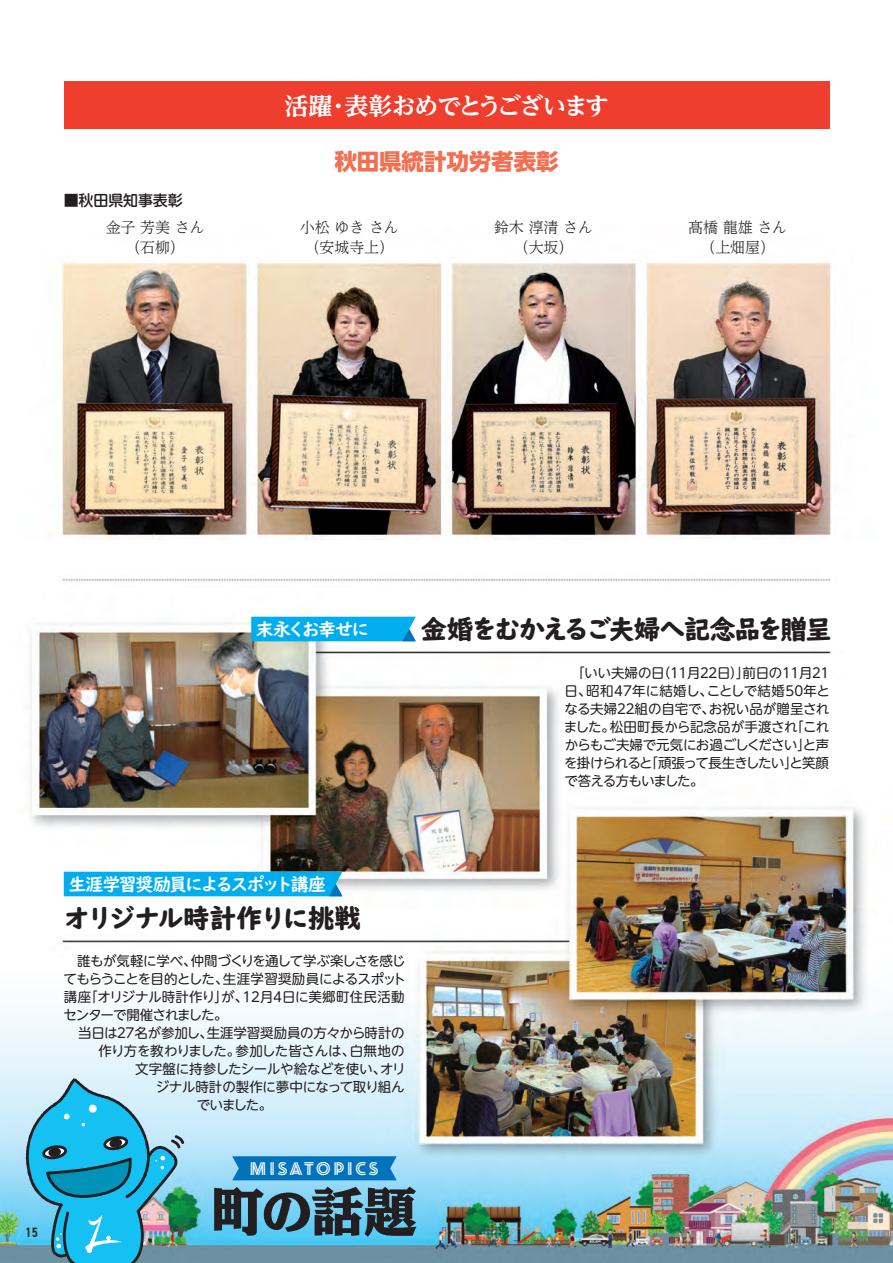
<style>
.page{position:relative;width:893px;height:1263px;background:#fff}
.page>*{position:absolute;margin:0;border:0;box-sizing:border-box;transform-origin:0 0}
.t1{font:54px "Ro NOW Std MU 90 msp RKSJ H";color:#231f20}
.t2{font:26.25px "UD Digi Kyokasho Std Heavy 90 msp RKSJ H";letter-spacing:-.06em;color:#231f20}
.t3{font:24px "UD Reimin Pro Ex Bold 90 msp RKSJ H";letter-spacing:-.07em;color:#fff}
.t4{font:22.5px "UD Shin Go Pro Heavy 90 msp RKSJ H";letter-spacing:-.005em;color:#f36f51}
.t5{font:700 21px "Oskar Inline Two";letter-spacing:.115em;color:#fff}
.t6{font:18px "UD Digi Kyokasho Std Bold 90 msp RKSJ H";letter-spacing:-.095em;color:#fff}
.t7{font:15px/19.5px "UD Reimin Pro Light 90 msp RKSJ H";letter-spacing:-.01em;color:#231f20;text-align:center}
.t8{font:15px "UD Shin M Go Pro Medium 90 msp RKSJ H";letter-spacing:-.01em;color:#231f20}
.t9{font:13.5px "UD Shin M Go Pro Regular 90 msp RKSJ H";letter-spacing:-.03em;color:#231f20}
.t10{font:13.5px "UD Shin M Go Pro Regular 90 msp RKSJ H";letter-spacing:-.01em;color:#231f20}
.t11{font:13.5px "UD Shin M Go Pro Regular 90 msp RKSJ H";letter-spacing:-.085em;color:#231f20}
.t12{font:13.5px/18px "UD Shin M Go Pro Regular 90 msp RKSJ H";letter-spacing:-.055em;color:#231f20}
.t13{font:13.5px/18px "UD Shin M Go Pro Regular 90 msp RKSJ H";letter-spacing:-.06em;color:#231f20}
.t14{font:13.5px/18px "UD Shin M Go Pro Regular 90 msp RKSJ H";letter-spacing:-.07em;color:#231f20}
.t15{font:13.5px "UD Shin M Go Pro Regular 90 msp RKSJ H";letter-spacing:-.08em;color:#231f20}
.t16{font:13.5px "UD Shin M Go Pro Regular 90 msp RKSJ H";letter-spacing:-.005em;color:#231f20}
.t17{font:13.5px "UD Shin M Go Pro Regular 90 msp RKSJ H";letter-spacing:.01em;color:#231f20}
.t18{font:13.5px "UD Shin M Go Pro Regular 90 msp RKSJ H";letter-spacing:.02em;color:#231f20}
.t19{font:13.5px "UD Shin M Go Pro Regular 90 msp RKSJ H";color:#231f20}
.t20{font:600 condensed 13.5px "DIN2014";color:#231f20}
</style>
<div class="page">
<img style="left:0;top:81px;width:893px;height:1182px">
<svg style="left:232px;top:1156px;width:165px;height:24px;background:#0978bf"></svg>
<svg style="left:26px;top:1078px;width:158px;height:185px;background:#4fb4d1"></svg>
<div style="left:64px;top:81px;width:765px;height:48px;background:#ef3e2e"></div>
<div style="left:251px;top:617px;width:165px;height:24px;background:#00aeef"></div>
<div style="left:64px;top:872px;width:278px;height:24px;background:#00aeef"></div>
<h3 class="t3" style="left:344px;top:97px;width:266px">表彰おめでとうございます</h3>
<h3 class="t3" style="left:284px;top:97px;width:49px">活躍</h3>
<h3 class="t3" style="left:326px;top:97px;width:25px">・</h3>
<h3 class="t4" style="left:334px;top:153px;width:226px">秋田県統計功労者表彰</h3>
<p class="t8" style="left:64px;top:195px;width:120px">■秋田県知事表彰</p>
<p class="t7" style="left:106px;top:220px;width:100px">金子芳美さん（石柳(</p>
<p class="t7" style="left:300px;top:220px;width:100px">小松ゆきさん（安城寺上(</p>
<p class="t7" style="left:494px;top:220px;width:100px">鈴木淳清さん（大坂(</p>
<p class="t7" style="left:688px;top:220px;width:100px">髙橋龍雄さん（上畑屋(</p>
<h3 class="t6" style="left:256px;top:622px;width:115px">末永くお幸せに</h3>
<h2 class="t2" style="left:421px;top:619px;width:412px">金婚をむかえるご夫婦へ記念品を贈呈</h2>
<p class="t9" style="left:657px;top:667px;width:15px">（</p>
<p class="t9" style="left:717px;top:667px;width:34px">日）」</p>
<p class="t10" style="left:571px;top:667px;width:120px">「いい夫婦の日１１</p>
<p class="t9" style="left:742px;top:667px;width:41px">前日の</p>
<p class="t9" style="left:687px;top:667px;width:15px">月</p>
<p class="t9" style="left:799px;top:667px;width:15px">月</p>
<p class="t9" style="left:698px;top:667px;width:23px">２２</p>
<p class="t9" style="left:780px;top:667px;width:23px">１１</p>
<p class="t9" style="left:810px;top:667px;width:23px">２１</p>
<p class="t9" style="left:632px;top:685px;width:82px">年に結婚し、</p>
<p class="t9" style="left:707px;top:685px;width:80px">ことしで結婚</p>
<p class="t9" style="left:803px;top:685px;width:28px">年と</p>
<p class="t9" style="left:586px;top:685px;width:29px">昭和</p>
<p class="t9" style="left:612px;top:685px;width:24px">４７</p>
<p class="t9" style="left:783px;top:685px;width:24px">５０</p>
<p class="t9" style="left:564px;top:685px;width:29px">日、</p>
<p class="t19" style="left:709px;top:703px;width:122px">お祝い品が贈呈され</p>
<p class="t9" style="left:635px;top:703px;width:82px">組の自宅で、</p>
<p class="t9" style="left:564px;top:703px;width:54px">なる夫婦</p>
<p class="t9" style="left:615px;top:703px;width:24px">２２</p>
<p class="t17" style="left:610px;top:721px;width:189px">松田町長から記念品が手渡され</p>
<p class="t9" style="left:790px;top:721px;width:41px">「これ</p>
<p class="t13" style="left:564px;top:719px;width:267px">ました。<br>からもご夫婦で元気にお過ごしくださいと声</p>
<p class="t12" style="left:645px;top:737px;width:186px;text-indent:153px">」<br>「頑張って長生きしたいと笑顔</p>
<p class="t14" style="left:564px;top:755px;width:141px">を掛けられると<br>で答える方もいました。</p>
<p class="t9" style="left:784px;top:757px;width:15px">」</p>
<p class="t20" style="left:26px;top:1228px;width:14px">15</p>
<h3 class="t6" style="left:68px;top:877px;width:259px">生涯学習奨励員によるスポット講座</h3>
<h2 class="t2" style="left:64px;top:908px;width:298px">オリジナル時計作りに挑戦</h2>
<p class="t9" style="left:64px;top:956px;width:134px">　誰もが気軽に学べ、</p>
<p class="t15" style="left:191px;top:956px;width:216px">仲間づくりを通して学ぶ楽しさを感じ</p>
<p class="t16" style="left:223px;top:974px;width:185px">生涯学習奨励員によるスポット</p>
<p class="t11" style="left:63px;top:974px;width:167px">てもらうことを目的とした、</p>
<p class="t9" style="left:84px;top:992px;width:180px">「オリジナル時計作りが」 １２</p>
<p class="t18" style="left:282px;top:992px;width:124px">日に美郷町住民活動</p>
<p class="t9" style="left:64px;top:992px;width:29px">講座</p>
<p class="t11" style="left:64px;top:1010px;width:165px">センターで開催されました。</p>
<p class="t10" style="left:207px;top:1028px;width:199px">生涯学習奨励員の方々から時計の</p>
<p class="t9" style="left:260px;top:992px;width:15px">月</p>
<p class="t9" style="left:271px;top:992px;width:15px">４</p>
<p class="t9" style="left:235px;top:992px;width:15px">、</p>
<p class="t10" style="left:115px;top:1028px;width:100px">２7名が参加し、</p>
<p class="t9" style="left:78px;top:1028px;width:41px">当日は</p>
<p class="t12" style="left:98px;top:1044px;width:143px">作り方を教わりました。</p>
<p class="t9" style="left:350px;top:1046px;width:57px">白無地の</p>
<p class="t9" style="left:235px;top:1046px;width:121px">参加した皆さんは、</p>
<p class="t10" style="left:135px;top:1064px;width:253px">文字盤に持参したシールや絵などを使い、</p>
<p class="t9" style="left:156px;top:1082px;width:250px">ジナル時計の製作に夢中になって取り組ん</p>
<p class="t9" style="left:197px;top:1100px;width:77px">でいました。</p>
<p class="t9" style="left:380px;top:1064px;width:27px">オリ</p>
<h3 class="t5" style="left:250px;top:1162px;width:130px">MISATOPICS</h3>
<h1 class="t1" style="left:211px;top:1191px;width:208px">町の話題</h1>
</div>
